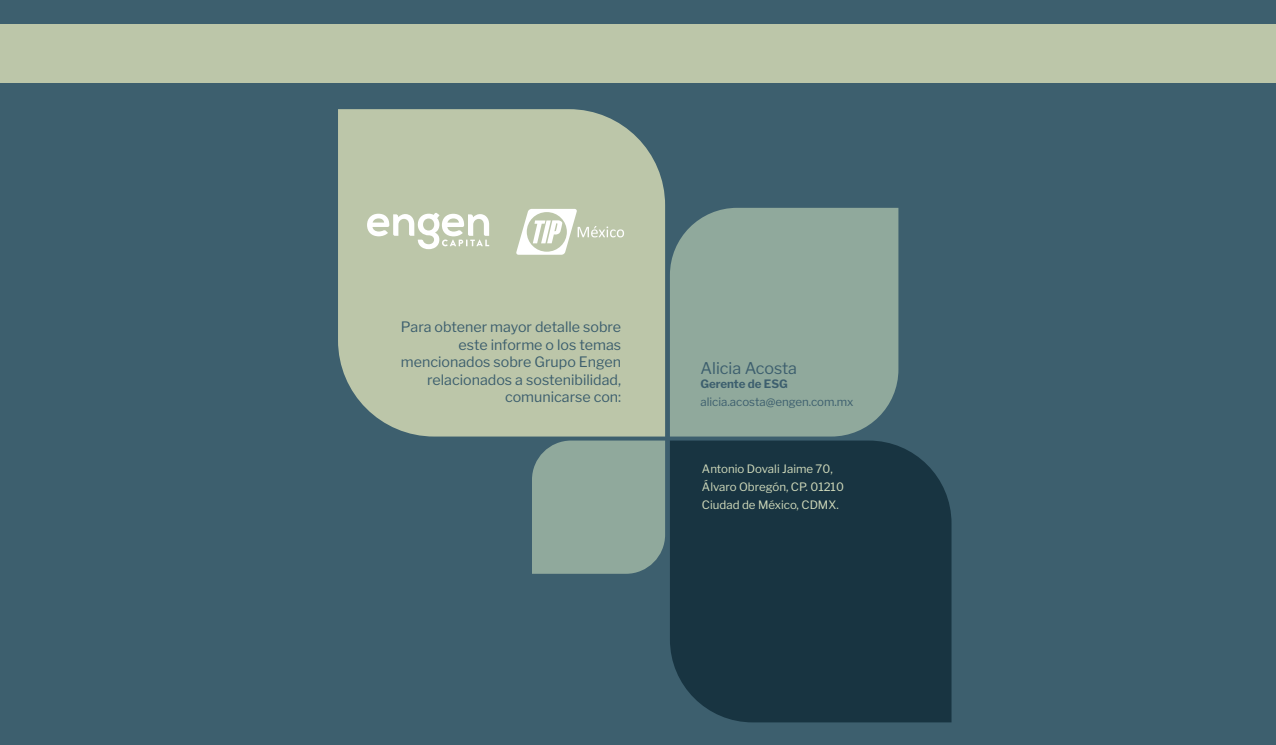
<style>
.page{position:relative;width:1276px;height:745px;background:#fff}
.page>*{position:absolute;margin:0;border:0;box-sizing:border-box;transform-origin:0 0}
.t1{font:16.12px "Libre Franklin";color:#3d5f6e}
.t2{font:14.25px/17.4px "Libre Franklin";color:#3d5f6e;text-align:right}
.t3{font:11.5px/18.2px "Libre Franklin";color:#d0dabb}
.t4{font:11.5px "Libre Franklin";color:#3d5f6e}
.t5{font:700 11.5px "Libre Franklin";color:#3d5f6e}
</style>
<div class="page">
<div style="left:0;top:0;width:1276px;height:744px;background:#3d5f6e"></div>
<div style="left:0;top:24px;width:1276px;height:59px;background:#bcc6a9"></div>
<div style="left:670px;top:440px;width:281px;height:282px;background:#183441"></div>
<div style="left:670px;top:208px;width:228px;height:228px;background:#90a99c"></div>
<div style="left:338px;top:109px;width:327px;height:327px;background:#bcc6a9"></div>
<div style="left:532px;top:440px;width:133px;height:133px;background:#90a99c"></div>
<svg style="left:367px;top:212px;width:122px;height:37px;background:#d5dbc9"></svg>
<svg style="left:516px;top:209px;width:108px;height:45px;background:#d0d7c3"></svg>
<p class="t2" style="left:401px;top:317px;width:222px">Para obtener mayor detalle sobre este informe o los temas mencionados sobre Grupo Engen relacionados a sostenibilidad, comunicarse con:</p>
<p class="t1" style="left:700px;top:355px;width:98px">Alicia Acosta</p>
<p class="t5" style="left:700px;top:374px;width:89px">Gerente de ESG</p>
<p class="t4" style="left:700px;top:392px;width:155px">alicia.acosta@engen.com.mx</p>
<p class="t3" style="left:702px;top:458px;width:143px">Antonio Dovali Jaime 70,<br>Álvaro Obregón, CP. 01210<br>Ciudad de México, CDMX.</p>
</div>
